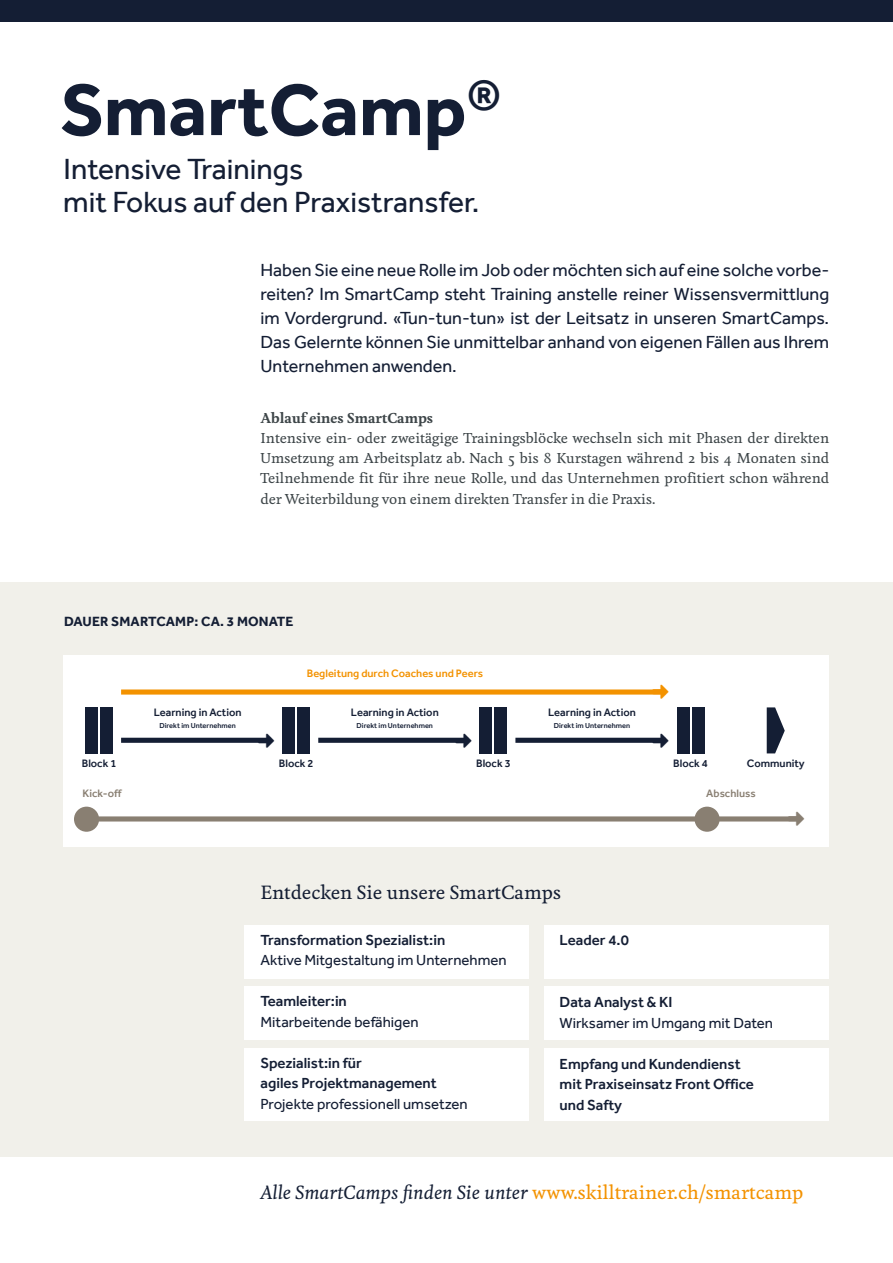
<style>
.page{position:relative;width:893px;height:1263px;background:#fff}
.page>*{position:absolute;margin:0;border:0;box-sizing:border-box;transform-origin:0 0}
.t1{font:700 75px "Effra";color:#141e34}
.t2{font:30px/33px "Effra";color:#141e34}
.t3{font:18px/24px "Effra";color:#141e34;text-align:justify}
.t4{font:500 18px "Feijoa";color:#f39200}
.t5{font:500 18px "Feijoa";color:#141e34}
.t6{font:500 15px/20.2px "Effra";color:#141e34}
.t7{font:15px "Effra";color:#141e34}
.t8{font:700 13.65px "Effra";letter-spacing:.01em;color:#141e34}
.t9{font:500 13.5px/20.2px "Feijoa";color:#3d4548;text-align:justify}
.t10{font:700 13.5px "Feijoa";color:#3d4548}
.t11{font:500 11.1px "Effra";color:#141e34}
.t12{font:500 11.1px "Effra";color:#f39200}
.t13{font:500 11.1px "Effra";color:#897f72}
.t14{font:500 7.35px "Effra";color:#141e34}
.s1{font-style:italic;color:#141e34}
</style>
<div class="page">
<div style="left:0;top:0;width:893px;height:21px;background:#141e34"></div>
<div style="left:0;top:583px;width:893px;height:574px;background:#f1f0ea"></div>
<div style="left:64px;top:655px;width:765px;height:191px;background:#fff"></div>
<div style="left:282px;top:707px;width:13px;height:46px;background:#141e34"></div>
<div style="left:297px;top:707px;width:13px;height:46px;background:#141e34"></div>
<div style="left:480px;top:707px;width:12px;height:46px;background:#141e34"></div>
<div style="left:494px;top:707px;width:13px;height:46px;background:#141e34"></div>
<div style="left:85px;top:707px;width:13px;height:46px;background:#141e34"></div>
<div style="left:100px;top:707px;width:13px;height:46px;background:#141e34"></div>
<div style="left:677px;top:707px;width:13px;height:46px;background:#141e34"></div>
<div style="left:692px;top:707px;width:12px;height:46px;background:#141e34"></div>
<svg style="left:767px;top:707px;width:18px;height:46px"></svg>
<div style="left:74px;top:807px;width:25px;height:25px;background:#897f72;border-radius:50%"></div>
<div style="left:694px;top:807px;width:26px;height:25px;background:#897f72;border-radius:50%"></div>
<div style="left:244px;top:925px;width:285px;height:53px;background:#fff"></div>
<div style="left:244px;top:1048px;width:285px;height:73px;background:#fff"></div>
<div style="left:244px;top:987px;width:285px;height:53px;background:#fff"></div>
<div style="left:544px;top:925px;width:285px;height:53px;background:#fff"></div>
<div style="left:544px;top:987px;width:285px;height:53px;background:#fff"></div>
<div style="left:544px;top:1048px;width:285px;height:73px;background:#fff"></div>
<div style="left:121px;top:689px;width:544px;height:6px;background:#f39200"></div>
<div style="left:515px;top:738px;width:150px;height:5px;background:#141e34"></div>
<div style="left:87px;top:816px;width:714px;height:5px;background:#897f72"></div>
<div style="left:318px;top:738px;width:150px;height:5px;background:#141e34"></div>
<div style="left:121px;top:738px;width:150px;height:5px;background:#141e34"></div>
<svg style="left:653px;top:689px;width:13px;height:6px"></svg>
<svg style="left:653px;top:737px;width:13px;height:6px"></svg>
<svg style="left:788px;top:816px;width:13px;height:6px"></svg>
<svg style="left:258px;top:737px;width:14px;height:6px"></svg>
<svg style="left:456px;top:737px;width:13px;height:6px"></svg>
<h1 class="t1" style="left:60px;top:64px;width:443px">SmartCamp<sup>®</sup></h1>
<h2 class="t2" style="left:63px;top:152px;width:418px">Intensive Trainings<br>mit Fokus auf den Praxistransfer.</h2>
<p class="t3" style="left:260px;top:257px;width:570px">Haben Sie eine neue Rolle im Job oder möchten sich auf eine solche vorbe&shy;reiten? Im SmartCamp steht Training anstelle reiner Wissensvermittlung im Vordergrund. «Tun-tun-tun» ist der Leitsatz in unseren SmartCamps.<br>Das Gelernte können Sie unmittelbar anhand von eigenen Fällen aus Ihrem Unternehmen anwenden.</p>
<p class="t10" style="left:260px;top:408px;width:174px">Ablauf eines SmartCamps</p>
<p class="t9" style="left:260px;top:428px;width:570px">Intensive ein- oder zweitägige Trainingsblöcke wechseln sich mit Phasen der direkten Umsetzung am Arbeitsplatz ab. Nach 5 bis 8 Kurstagen während 2 bis 4 Monaten sind Teilnehmende fit für ihre neue Rolle, und das Unternehmen profitiert schon während der Weiterbildung von einem direkten Transfer in die Praxis.</p>
<p class="t8" style="left:64px;top:613px;width:231px">DAUER SMARTCAMP: CA. 3 MONATE</p>
<p class="t11" style="left:154px;top:706px;width:89px">Learning in Action</p>
<p class="t14" style="left:159px;top:721px;width:78px">Direkt im Unternehmen</p>
<p class="t12" style="left:307px;top:667px;width:178px">Begleitung durch Coaches und Peers</p>
<p class="t11" style="left:351px;top:706px;width:89px">Learning in Action</p>
<p class="t14" style="left:357px;top:721px;width:78px">Direkt im Unternehmen</p>
<p class="t11" style="left:548px;top:706px;width:89px">Learning in Action</p>
<p class="t14" style="left:554px;top:721px;width:78px">Direkt im Unternehmen</p>
<p class="t11" style="left:82px;top:757px;width:36px">Block 1</p>
<p class="t11" style="left:279px;top:757px;width:36px">Block 2</p>
<p class="t11" style="left:476px;top:757px;width:36px">Block 3</p>
<p class="t11" style="left:673px;top:757px;width:36px">Block 4</p>
<p class="t11" style="left:747px;top:757px;width:59px">Community</p>
<p class="t13" style="left:82px;top:787px;width:41px">Kick-off</p>
<p class="t13" style="left:706px;top:787px;width:51px">Abschluss</p>
<p class="t5" style="left:260px;top:881px;width:302px">Entdecken Sie unsere SmartCamps</p>
<p class="t6" style="left:260px;top:929px;width:186px">Transformation Spezialist:in</p>
<p class="t7" style="left:260px;top:951px;width:248px">Aktive Mitgestaltung im Unternehmen</p>
<p class="t6" style="left:260px;top:991px;width:88px">Teamleiter:in</p>
<p class="t7" style="left:260px;top:1013px;width:160px">Mitarbeitende befähigen</p>
<p class="t6" style="left:260px;top:1053px;width:178px">Spezialist:in für<br>agiles Projektmanagement</p>
<p class="t7" style="left:260px;top:1095px;width:209px">Projekte professionell umsetzen</p>
<p class="t6" style="left:560px;top:930px;width:71px">Leader 4.0</p>
<p class="t6" style="left:560px;top:992px;width:114px">Data Analyst &amp; KI</p>
<p class="t7" style="left:560px;top:1013px;width:215px">Wirksamer im Umgang mit Daten</p>
<p class="t6" style="left:560px;top:1054px;width:196px">Empfang und Kundendienst mit Praxiseinsatz Front Office und Safty</p>
<p class="t4" style="left:260px;top:1181px;width:544px"><span class="s1">Alle SmartCamps finden Sie unter</span> www.skilltrainer.ch/smartcamp</p>
</div>
